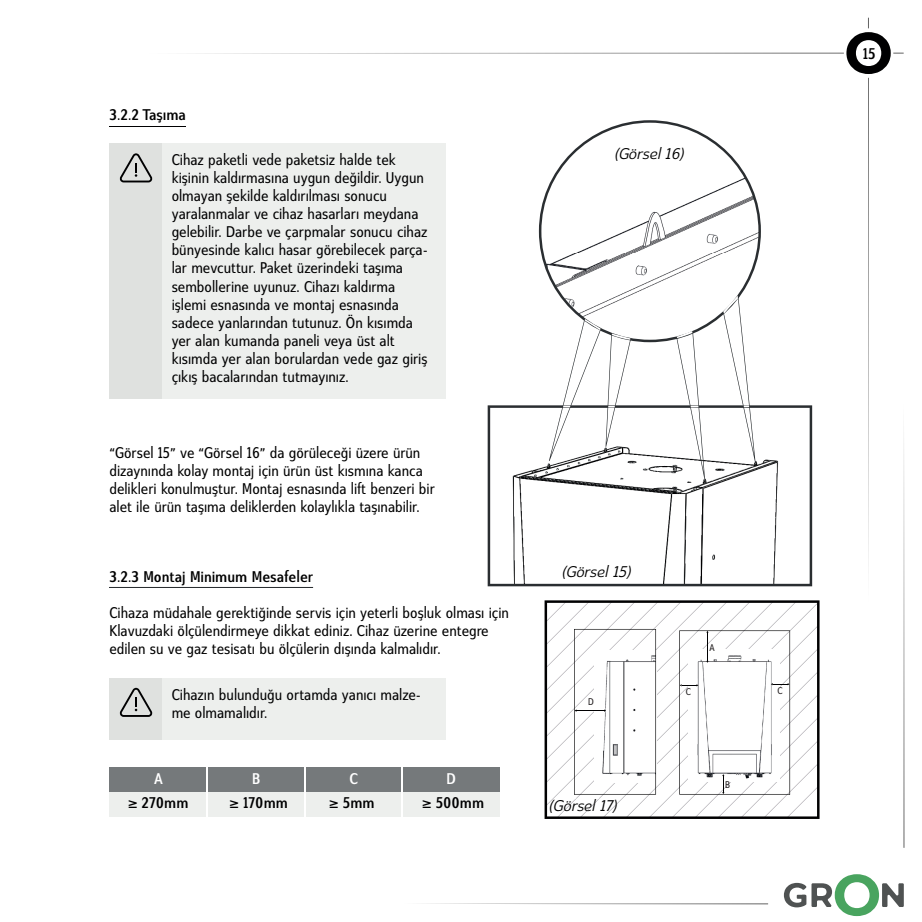
<style>
.page{position:relative;width:922px;height:922px;background:#fff}
.page>*{position:absolute;margin:0;border:0;box-sizing:border-box;transform-origin:0 0}
.t1{font:condensed 15px/18px "Switzera ADF";color:#000001}
.t2{font:700 condensed 15px "Switzera ADF";color:#000001}
.t3{font:italic 300 15px "Switzera ADF";color:#000001}
.t4{font:700 condensed 15px "Switzera ADF";color:#fff}
.t5{font:condensed 9.38px "Switzera ADF";color:#231f20}
</style>
<div class="page">
<hr style="left:148px;top:53px;width:755px;height:1px;background:#000001">
<hr style="left:867px;top:18px;width:1px;height:584px;background:#000001">
<hr style="left:903px;top:403px;width:1px;height:444px;background:#000001">
<hr style="left:403px;top:903px;width:365px;height:1px;background:#000001">
<div style="left:843px;top:28px;width:50px;height:50px;background:#fff;border-radius:50%"></div>
<svg style="left:846px;top:32px;width:44px;height:42px"></svg>
<svg style="left:783px;top:874px;width:120px;height:41px"></svg>
<hr style="left:109px;top:126px;width:77px;height:1px;background:#000001">
<svg style="left:538px;top:120px;width:222px;height:222px"></svg>
<div style="left:109px;top:143px;width:54px;height:256px;background:#dfe1df"></div>
<div style="left:163px;top:143px;width:283px;height:256px;background:#edefed"></div>
<svg style="left:120px;top:153px;width:32px;height:29px"></svg>
<div style="left:109px;top:677px;width:54px;height:62px;background:#dfe1df"></div>
<div style="left:163px;top:677px;width:283px;height:62px;background:#edefed"></div>
<svg style="left:120px;top:687px;width:32px;height:29px"></svg>
<svg style="left:487px;top:405px;width:325px;height:181px"></svg>
<svg style="left:723px;top:295px;width:32px;height:166px"></svg>
<svg style="left:676px;top:331px;width:28px;height:147px"></svg>
<svg style="left:548px;top:319px;width:82px;height:142px"></svg>
<svg style="left:545px;top:601px;width:273px;height:216px"></svg>
<hr style="left:109px;top:587px;width:204px;height:1px;background:#2a2e31">
<div style="left:110px;top:766px;width:390px;height:25px;background:#75797b"></div>
<div style="left:110px;top:791px;width:390px;height:25px;background:#edefed"></div>
<hr style="left:402px;top:765px;width:1px;height:51px;background:#fff">
<hr style="left:304px;top:766px;width:1px;height:51px;background:#fff">
<hr style="left:207px;top:766px;width:1px;height:51px;background:#fff">
<p class="t2" style="left:109px;top:105px;width:78px">3.2.2 Taşıma</p>
<p class="t1" style="left:172px;top:151px;width:257px">Cihaz paketli vede paketsiz halde tek kişinin kaldırmasına uygun değildir. Uygun olmayan şekilde kaldırılması sonucu yaralanmalar ve cihaz hasarları meydana gelebilir. Darbe ve çarpmalar sonucu cihaz bünyesinde kalıcı hasar görebilecek parça&shy;lar mevcuttur. Paket üzerindeki taşıma sembollerine uyunuz. Cihazı kaldırma işlemi esnasında ve montaj esnasında sadece yanlarından tutunuz. Ön kısımda yer alan kumanda paneli veya üst alt kısımda yer alan borulardan vede gaz giriş çıkış bacalarından tutmayınız.</p>
<p class="t1" style="left:109px;top:443px;width:327px">“Görsel 15” ve “Görsel 16” da görüleceği üzere ürün dizaynında kolay montaj için ürün üst kısmına kanca delikleri konulmuştur. Montaj esnasında lift benzeri bir alet ile ürün taşıma deliklerden kolaylıkla taşınabilir.</p>
<p class="t2" style="left:109px;top:567px;width:205px">3.2.3 Montaj Minimum Mesafeler</p>
<p class="t1" style="left:109px;top:603px;width:401px">Cihaza müdahale gerektiğinde servis için yeterli boşluk olması için<br>Klavuzdaki ölçülendirmeye dikkat ediniz. Cihaz üzerine entegre edilen su ve gaz tesisatı bu ölçülerin dışında kalmalıdır.</p>
<p class="t1" style="left:172px;top:685px;width:251px">Cihazın bulunduğu ortamda yanıcı malze&shy;me olmamalıdır.</p>
<p class="t4" style="left:154px;top:769px;width:10px">A</p>
<p class="t4" style="left:252px;top:769px;width:10px">B</p>
<p class="t4" style="left:349px;top:769px;width:10px">C</p>
<p class="t4" style="left:446px;top:769px;width:11px">D</p>
<p class="t2" style="left:128px;top:793px;width:62px">≥ 270mm</p>
<p class="t2" style="left:229px;top:793px;width:60px">≥ 170mm</p>
<p class="t2" style="left:329px;top:793px;width:47px">≥ 5mm</p>
<p class="t2" style="left:422px;top:793px;width:63px">≥ 500mm</p>
<p class="t3" style="left:614px;top:144px;width:70px">(Görsel 16)</p>
<p class="t3" style="left:561px;top:562px;width:70px">(Görsel 15)</p>
<p class="t5" style="left:588px;top:696px;width:7px">D</p>
<p class="t3" style="left:549px;top:796px;width:69px">(Görsel 17)</p>
<p class="t5" style="left:709px;top:641px;width:7px">A</p>
<p class="t5" style="left:685px;top:685px;width:7px">C</p>
<p class="t5" style="left:777px;top:685px;width:7px">C</p>
<p class="t5" style="left:724px;top:778px;width:6px">B</p>
<p class="t2" style="left:862px;top:44px;width:14px">15</p>
</div>
